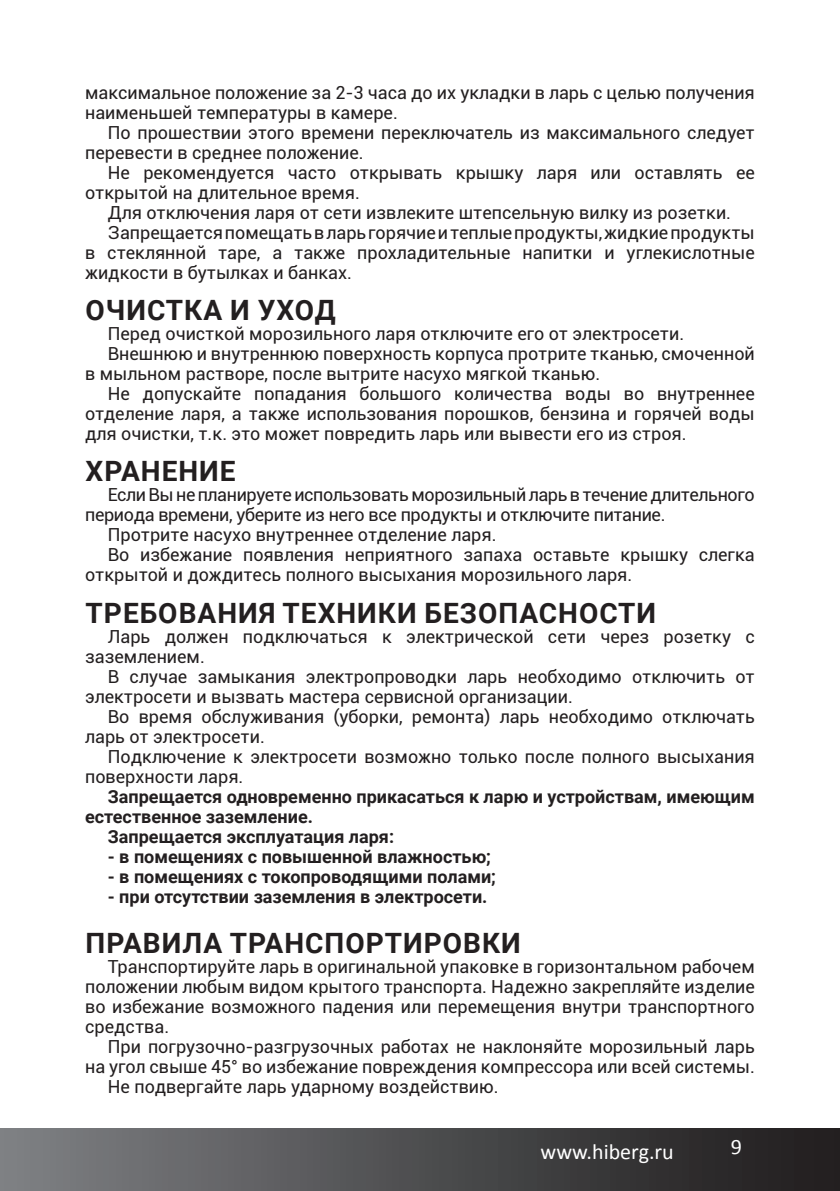
<style>
.page{position:relative;width:840px;height:1191px;background:#fff}
.page>*{position:absolute;margin:0;border:0;box-sizing:border-box;transform-origin:0 0}
.t1{font:700 28px "Roboto";letter-spacing:.035em;color:#231f20}
.t2{font:22px "Calibri";color:#fff}
.t3{font:18px/20px "Roboto";color:#231f20}
.t4{font:700 18px "Roboto";color:#231f20}
.t5{font:18px "Roboto";letter-spacing:-.02em;color:#231f20}
</style>
<div class="page">
<div style="left:0;top:1128px;width:839px;height:63px;background:linear-gradient(to right,#7e8184,#1e1b1c)"></div>
<p class="t3" style="left:85px;top:81px;width:670px">максимальное положение за 2-3 часа до их укладки в ларь с целью получения наименьшей температуры в камере.</p>
<p class="t3" style="left:85px;top:121px;width:670px;text-indent:23px">По прошествии этого времени переключатель из максимального следует перевести в среднее положение.</p>
<p class="t3" style="left:85px;top:161px;width:670px;text-indent:23px">Не рекомендуется часто открывать крышку ларя или оставлять ее открытой на длительное время.</p>
<p class="t3" style="left:108px;top:201px;width:624px">Для отключения ларя от сети извлеките штепсельную вилку из розетки.</p>
<p class="t3" style="left:108px;top:221px;width:648px">Запрещается помещать в ларь горячие и теплые продукты, жидкие продукты</p>
<p class="t3" style="left:85px;top:241px;width:670px">в стеклянной таре, а также прохладительные напитки и углекислотные</p>
<p class="t3" style="left:85px;top:261px;width:268px">жидкости в бутылках и банках.</p>
<h1 class="t1" style="left:86px;top:290px;width:251px">ОЧИСТКА И УХОД</h1>
<p class="t3" style="left:108px;top:323px;width:577px">Перед очисткой морозильного ларя отключите его от электросети.</p>
<p class="t3" style="left:108px;top:343px;width:648px">Внешнюю и внутреннюю поверхность корпуса протрите тканью, смоченной</p>
<p class="t3" style="left:85px;top:363px;width:516px">в мыльном растворе, после вытрите насухо мягкой тканью.</p>
<p class="t3" style="left:108px;top:383px;width:648px">Не допускайте попадания большого количества воды во внутреннее</p>
<p class="t3" style="left:85px;top:403px;width:670px">отделение ларя, а также использования порошков, бензина и горячей воды</p>
<p class="t3" style="left:85px;top:423px;width:602px">для очистки, т.к. это может повредить ларь или вывести его из строя.</p>
<h1 class="t1" style="left:86px;top:452px;width:151px">ХРАНЕНИЕ</h1>
<p class="t5" style="left:108px;top:482px;width:648px">Если Вы не планируете использовать морозильный ларь в течение длительного</p>
<p class="t5" style="left:85px;top:502px;width:581px">периода времени, уберите из него все продукты и отключите питание.</p>
<p class="t3" style="left:108px;top:524px;width:390px">Протрите насухо внутреннее отделение ларя.</p>
<p class="t3" style="left:108px;top:544px;width:648px">Во избежание появления неприятного запаха оставьте крышку слегка</p>
<p class="t3" style="left:85px;top:564px;width:548px">открытой и дождитесь полного высыхания морозильного ларя.</p>
<h1 class="t1" style="left:86px;top:593px;width:571px">ТРЕБОВАНИЯ ТЕХНИКИ БЕЗОПАСНОСТИ</h1>
<p class="t3" style="left:85px;top:625px;width:670px;text-indent:23px">Ларь должен подключаться к электрической сети через розетку с заземлением.</p>
<p class="t3" style="left:85px;top:665px;width:670px;text-indent:23px">В случае замыкания электропроводки ларь необходимо отключить от электросети и вызвать мастера сервисной организации.</p>
<p class="t3" style="left:85px;top:705px;width:670px;text-indent:23px">Во время обслуживания (уборки, ремонта) ларь необходимо отключать ларь от электросети.</p>
<p class="t3" style="left:85px;top:745px;width:670px;text-indent:23px">Подключение к электросети возможно только после полного высыхания поверхности ларя.</p>
<p class="t4" style="left:108px;top:784px;width:648px">Запрещается одновременно прикасаться к ларю и устройствам, имеющим</p>
<p class="t4" style="left:85px;top:804px;width:229px">естественное заземление.</p>
<p class="t4" style="left:108px;top:824px;width:287px">Запрещается эксплуатация ларя:</p>
<p class="t4" style="left:108px;top:844px;width:384px">- в помещениях с повышенной влажностью;</p>
<p class="t4" style="left:108px;top:864px;width:389px">- в помещениях с токопроводящими полами;</p>
<p class="t4" style="left:108px;top:884px;width:381px">- при отсутствии заземления в электросети.</p>
<h1 class="t1" style="left:86px;top:923px;width:436px">ПРАВИЛА ТРАНСПОРТИРОВКИ</h1>
<p class="t3" style="left:85px;top:955px;width:670px;text-align:justify;text-indent:23px">Транспортируйте ларь в оригинальной упаковке в горизонтальном рабочем положении любым видом крытого транспорта. Надежно закрепляйте изделие во избежание возможного падения или перемещения внутри транспортного средства.</p>
<p class="t3" style="left:108px;top:1035px;width:648px">При погрузочно-разгрузочных работах не наклоняйте морозильный ларь</p>
<p class="t3" style="left:85px;top:1055px;width:670px">на угол свыше 45° во избежание повреждения компрессора или всей системы.</p>
<p class="t3" style="left:108px;top:1075px;width:392px">Не подвергайте ларь ударному воздействию.</p>
<p class="t2" style="left:540px;top:1137px;width:135px">www.hiberg.ru</p>
<p class="t2" style="left:730px;top:1133px;width:13px">9</p>
</div>
